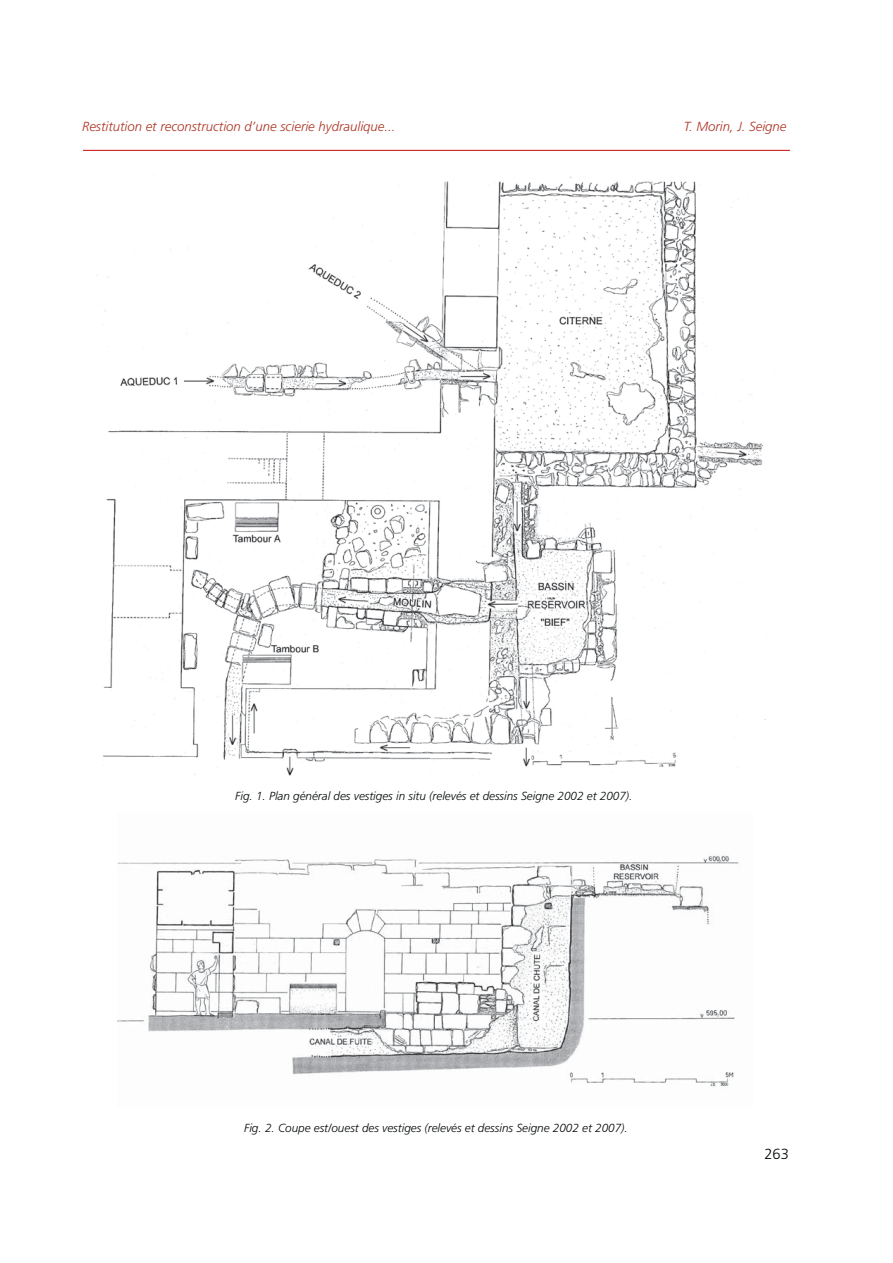
<style>
.page{position:relative;width:893px;height:1263px;background:#fff}
.page>*{position:absolute;margin:0;border:0;box-sizing:border-box;transform-origin:0 0}
.t1{font:300 14.7px "Frutiger";color:#040809}
.t2{font:italic 300 13.2px "Frutiger";color:#ad3424}
.t3{font:italic 300 11.7px "Frutiger";color:#040809}
</style>
<div class="page">
<hr style="left:83px;top:150px;width:707px;height:1px;background:#cb2026">
<img style="left:103px;top:176px;width:663px;height:599px">
<img style="left:117px;top:855px;width:624px;height:233px">
<p class="t2" style="left:82px;top:121px;width:315px">Restitution et reconstruction d’une scierie hydraulique...</p>
<p class="t2" style="left:684px;top:121px;width:104px">T. Morin, J. Seigne</p>
<p class="t3" style="left:235px;top:791px;width:399px">Fig. 1. Plan général des vestiges in situ (relevés et dessins Seigne 2002 et 2007).</p>
<p class="t3" style="left:244px;top:1123px;width:385px">Fig. 2. Coupe est/ouest des vestiges (relevés et dessins Seigne 2002 et 2007).</p>
<p class="t1" style="left:764px;top:1148px;width:26px">263</p>
</div>
